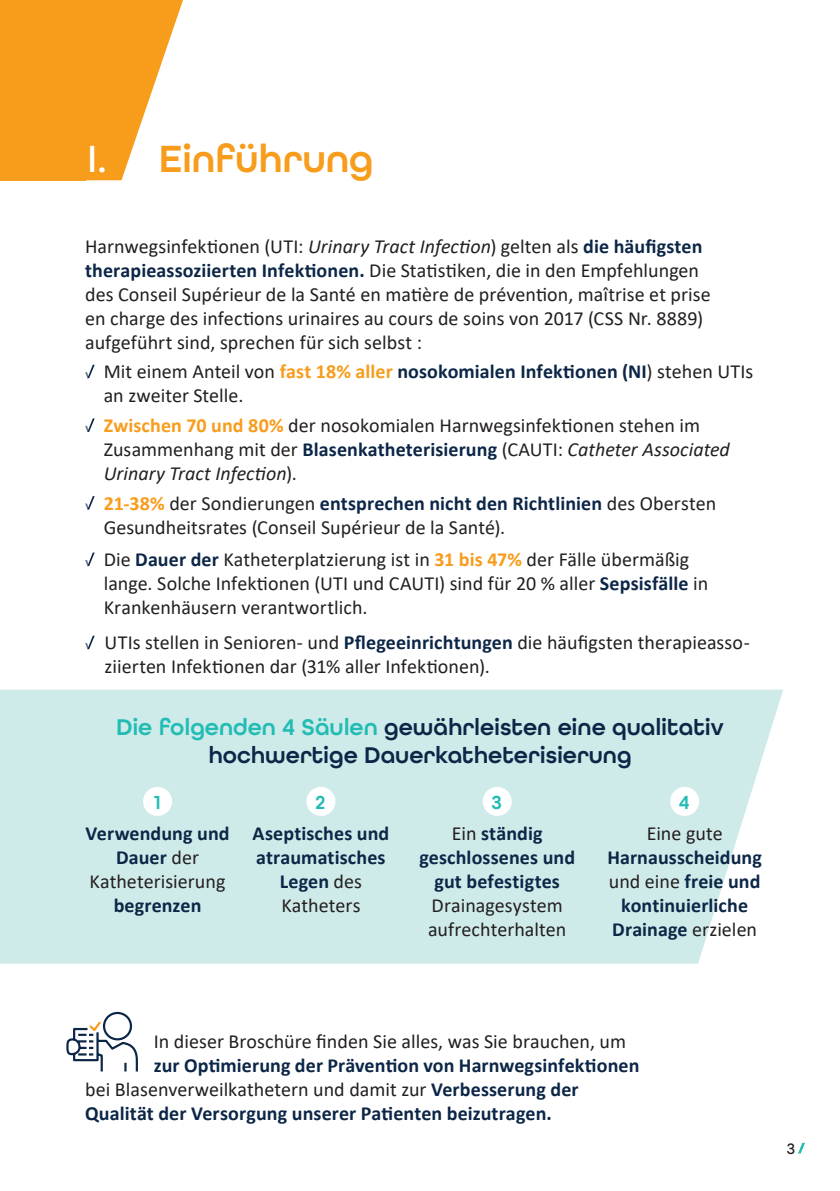
<style>
.page{position:relative;width:840px;height:1191px;background:#fff}
.page>*{position:absolute;margin:0;border:0;box-sizing:border-box;transform-origin:0 0}
.t1{font:600 40px "All Round Gothic";letter-spacing:-.005em;color:#f89c1c}
.t2{font:500 40px "All Round Gothic";color:#fff}
.t3{font:600 24px/28px "All Round Gothic";color:#0c2647;text-align:center}
.t4{font:20px/24px "Calibri";color:#231f20}
.t5{font:700 20px/24px "Calibri";letter-spacing:.005em;color:#0c2647;text-align:center}
.t6{font:600 20px "All Round Gothic";color:#22bcb5}
.t7{font:500 16px "All Round Gothic";color:#231f20}
.s1{font-style:italic}
.s2{font-weight:700;color:#0c2647}
.s3{font-weight:700;color:#f89c1c}
.s4{color:#22bcb5}
.s5{font-weight:400;color:#231f20}
</style>
<div class="page">
<svg style="left:798px;top:1142px;width:6px;height:11px"></svg>
<svg style="left:0;top:0;width:183px;height:180px"></svg>
<div style="left:0;top:689px;width:782px;height:274px;background:#cfebe9"></div>
<div style="left:143px;top:787px;width:29px;height:29px;background:#fff;border-radius:50%"></div>
<div style="left:306px;top:787px;width:29px;height:29px;background:#fff;border-radius:50%"></div>
<div style="left:482px;top:787px;width:29px;height:29px;background:#fff;border-radius:50%"></div>
<div style="left:669px;top:787px;width:29px;height:29px;background:#fff;border-radius:50%"></div>
<svg style="left:66px;top:1011px;width:72px;height:61px"></svg>
<svg style="left:85px;top:365px;width:10px;height:13px"></svg>
<svg style="left:85px;top:418px;width:10px;height:14px"></svg>
<svg style="left:85px;top:496px;width:10px;height:13px"></svg>
<svg style="left:85px;top:552px;width:10px;height:14px"></svg>
<svg style="left:85px;top:635px;width:10px;height:14px"></svg>
<h1 class="t2" style="left:88px;top:135px;width:21px">I.</h1>
<h1 class="t1" style="left:159px;top:135px;width:216px">Einführung</h1>
<p class="t4" style="left:85px;top:233px;width:627px">Harnwegsinfektionen (UTI: <span class="s1">Urinary Tract Infection</span>) gelten als <span class="s2">die häufigsten therapieassoziierten Infektionen.</span> Die Statistiken, die in den Empfehlungen des Conseil Supérieur de la Santé en matière de prévention, maîtrise et prise en charge des infections urinaires au cours de soins von 2017 (CSS Nr. 8889) aufgeführt sind, sprechen für sich selbst :</p>
<p class="t4" style="left:104px;top:359px;width:650px">Mit einem Anteil von <span class="s3">fast 18% aller</span> <span class="s2">nosokomialen Infektionen (NI</span>) stehen UTIs an zweiter Stelle.</p>
<p class="t4" style="left:104px;top:413px;width:627px"><span class="s3">Zwischen 70 und 80%</span> der nosokomialen Harnwegsinfektionen stehen im<br>Zusammenhang mit der <span class="s2">Blasenkatheterisierung</span> (CAUTI: <span class="s1">Catheter Associated<br>Urinary Tract Infection</span>).</p>
<p class="t4" style="left:104px;top:490px;width:613px"><span class="s3">21-38%</span> der Sondierungen <span class="s2">entsprechen nicht den Richtlinien</span> des Obersten<br>Gesundheitsrates (Conseil Supérieur de la Santé).</p>
<p class="t4" style="left:104px;top:547px;width:605px">Die <span class="s2">Dauer der</span> Katheterplatzierung ist in <span class="s3">31 bis 47%</span> der Fälle übermäßig lange. Solche Infektionen (UTI und CAUTI) sind für 20 % aller <span class="s2">Sepsisfälle</span> in<br>Krankenhäusern verantwortlich.</p>
<p class="t4" style="left:105px;top:630px;width:646px">UTIs stellen in Senioren- und <span class="s2">Pflegeeinrichtungen</span> die häufigsten therapieasso&shy;ziierten Infektionen dar (31% aller Infektionen).</p>
<p class="t3" style="left:116px;top:712px;width:609px"><span class="s4">Die folgenden 4 Säulen</span> gewährleisten eine qualitativ hochwertige Dauerkatheterisierung</p>
<p class="t6" style="left:154px;top:790px;width:8px">1</p>
<p class="t4" style="left:85px;top:820px;width:145px;text-align:center"><span class="s2">Verwendung und<br>Dauer</span> der<br>Katheterisierung</p>
<p class="t5" style="left:114px;top:893px;width:89px">begrenzen</p>
<p class="t6" style="left:315px;top:790px;width:11px">2</p>
<p class="t5" style="left:252px;top:821px;width:138px">Aseptisches und atraumatisches<br>Legen <span class="s5">des<br>Katheters</span></p>
<p class="t6" style="left:491px;top:790px;width:12px">3</p>
<p class="t5" style="left:419px;top:821px;width:157px"><span class="s5">Ein</span> ständig geschlossenes und gut befestigtes</p>
<p class="t4" style="left:428px;top:892px;width:140px">Drainagesystem aufrechterhalten</p>
<p class="t6" style="left:678px;top:790px;width:12px">4</p>
<p class="t4" style="left:646px;top:820px;width:77px">Eine gute</p>
<p class="t5" style="left:607px;top:845px;width:156px">Harnausscheidung <span class="s5">und eine</span> freie und kontinuierliche<br>Drainage <span class="s5">erzielen</span></p>
<p class="t4" style="left:154px;top:1029px;width:473px">In dieser Broschüre finden Sie alles, was Sie brauchen, um</p>
<p class="t5" style="left:85px;top:1053px;width:555px;text-align:left;text-indent:69px">zur Optimierung der Prävention von Harnwegsinfektionen <span class="s5">bei Blasenverweilkathetern und damit zur</span> Verbesserung der<br>Qualität der Versorgung unserer Patienten beizutragen.</p>
<p class="t7" style="left:786px;top:1138px;width:10px">3</p>
</div>
